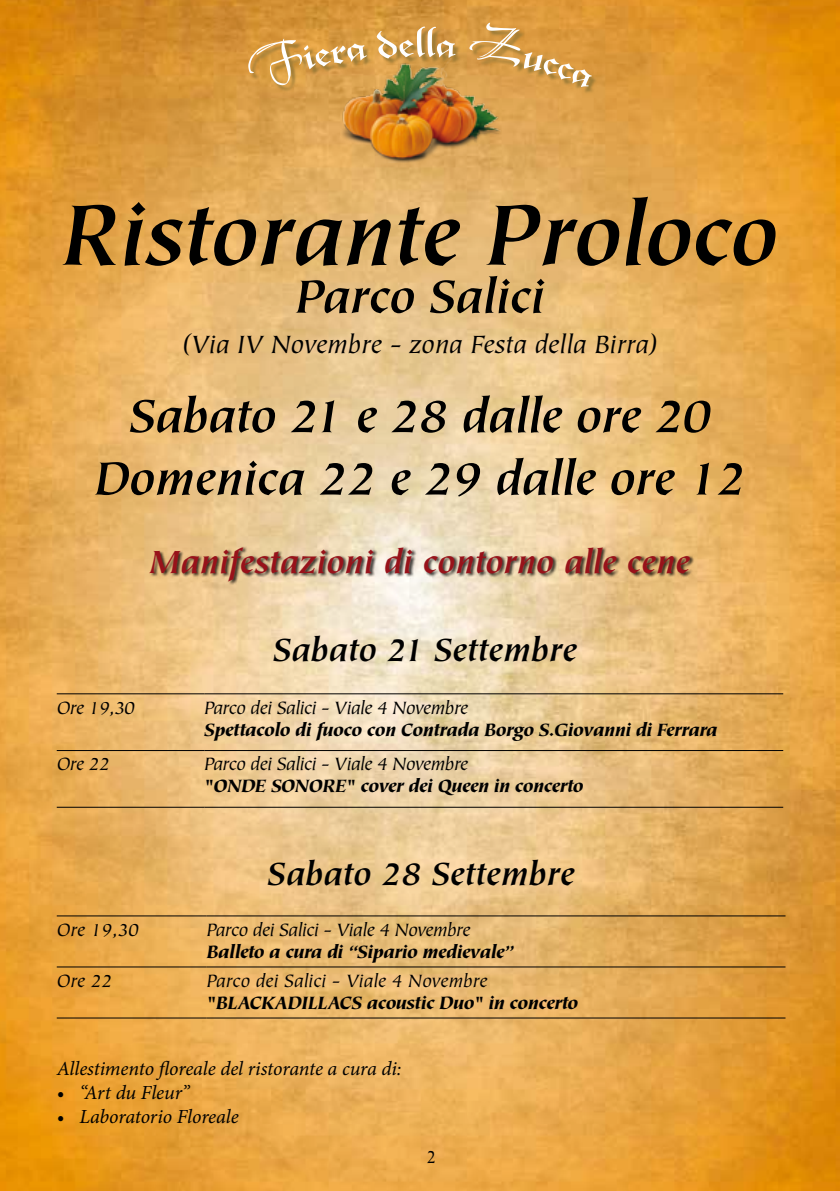
<style>
.page{position:relative;width:840px;height:1191px;background:#fff}
.page>*{position:absolute;margin:0;border:0;box-sizing:border-box;transform-origin:0 0}
.t1{font:italic 700 96px "Tiepolo Std";letter-spacing:-.01em;color:#000}
.t2{font:italic 700 52px/62.4px "Tiepolo Std";letter-spacing:-.01em;color:#000;text-align:center}
.t3{font:italic 700 36px "Tiepolo Std";color:#000}
.t4{font:italic 700 36px "Tiepolo Std";color:#98121a}
.t5{font:italic 28px "Tiepolo Std";color:#000}
.t6{font:italic 900 20px "Tiepolo Std";letter-spacing:-.025em;color:#000}
.t7{font:italic 20px "Tiepolo Std";letter-spacing:-.025em;color:#000}
.t8{font:italic 20px "Minion Pro";letter-spacing:-.01em;color:#000}
.t9{font:italic 20px "Tiepolo Std";color:#000}
.t10{font:20px "Tiepolo Std";color:#000;scale:.9 1}
</style>
<div class="page">
<img style="left:0;top:0;width:839px;height:1191px">
<img style="left:334px;top:94px;width:171px;height:69px">
<svg style="left:249px;top:24px;width:349px;height:70px"></svg>
<svg style="left:248px;top:23px;width:343px;height:64px"></svg>
<div style="left:149px;top:546px;width:545px;height:39px;background:#000;opacity:.75"></div>
<hr style="left:57px;top:693px;width:147px;height:1px;background:#000">
<hr style="left:204px;top:693px;width:578px;height:1px;background:#000">
<hr style="left:57px;top:750px;width:147px;height:1px;background:#000">
<hr style="left:204px;top:750px;width:578px;height:1px;background:#000">
<hr style="left:57px;top:806px;width:147px;height:1px;background:#000">
<hr style="left:204px;top:806px;width:578px;height:1px;background:#000">
<hr style="left:57px;top:915px;width:149px;height:1px;background:#000">
<hr style="left:206px;top:915px;width:579px;height:1px;background:#000">
<hr style="left:57px;top:966px;width:149px;height:1px;background:#000">
<hr style="left:206px;top:966px;width:579px;height:1px;background:#000">
<hr style="left:57px;top:1017px;width:149px;height:1px;background:#000">
<hr style="left:206px;top:1017px;width:579px;height:1px;background:#000">
<h1 class="t1" style="left:62px;top:183px;width:717px">Ristorante Proloco</h1>
<h2 class="t2" style="left:295px;top:267px;width:251px">Parco Salici</h2>
<h3 class="t5" style="left:182px;top:329px;width:476px">(Via IV Novembre - zona Festa della Birra)</h3>
<h2 class="t2" style="left:94px;top:386px;width:652px">Sabato 21 e 28 dalle ore 20<br>Domenica 22 e 29 dalle ore 12</h2>
<h3 class="t4" style="left:150px;top:542px;width:541px">Manifestazioni di contorno alle cene</h3>
<h3 class="t3" style="left:273px;top:630px;width:306px">Sabato 21 Settembre</h3>
<p class="t7" style="left:57px;top:696px;width:80px">Ore 19,30</p>
<p class="t7" style="left:204px;top:696px;width:265px">Parco dei Salici - Viale 4 Novembre</p>
<p class="t6" style="left:204px;top:718px;width:514px">Spettacolo di fuoco con Contrada Borgo S.Giovanni di Ferrara</p>
<p class="t7" style="left:57px;top:753px;width:55px">Ore 22</p>
<p class="t7" style="left:204px;top:753px;width:265px">Parco dei Salici - Viale 4 Novembre</p>
<p class="t6" style="left:204px;top:775px;width:380px">"ONDE SONORE" cover dei Queen in concerto</p>
<h3 class="t3" style="left:267px;top:854px;width:309px">Sabato 28 Settembre</h3>
<p class="t7" style="left:57px;top:918px;width:84px">Ore 19,30</p>
<p class="t7" style="left:206px;top:918px;width:265px">Parco dei Salici - Viale 4 Novembre</p>
<p class="t6" style="left:206px;top:940px;width:308px">Balleto a cura di “Sipario medievale”</p>
<p class="t7" style="left:57px;top:969px;width:57px">Ore 22</p>
<p class="t9" style="left:206px;top:969px;width:282px">Parco dei Salici - Viale 4 Novembre</p>
<p class="t6" style="left:206px;top:991px;width:373px">"BLACKADILLACS acoustic Duo" in concerto</p>
<p class="t8" style="left:57px;top:1055px;width:346px">Allestimento floreale del ristorante a cura di:</p>
<p class="t8" style="left:57px;top:1079px;width:134px">• “Art du Fleur”</p>
<p class="t8" style="left:57px;top:1103px;width:183px">• Laboratorio Floreale</p>
<p class="t10" style="left:426px;top:1145px;width:12px">2</p>
</div>
